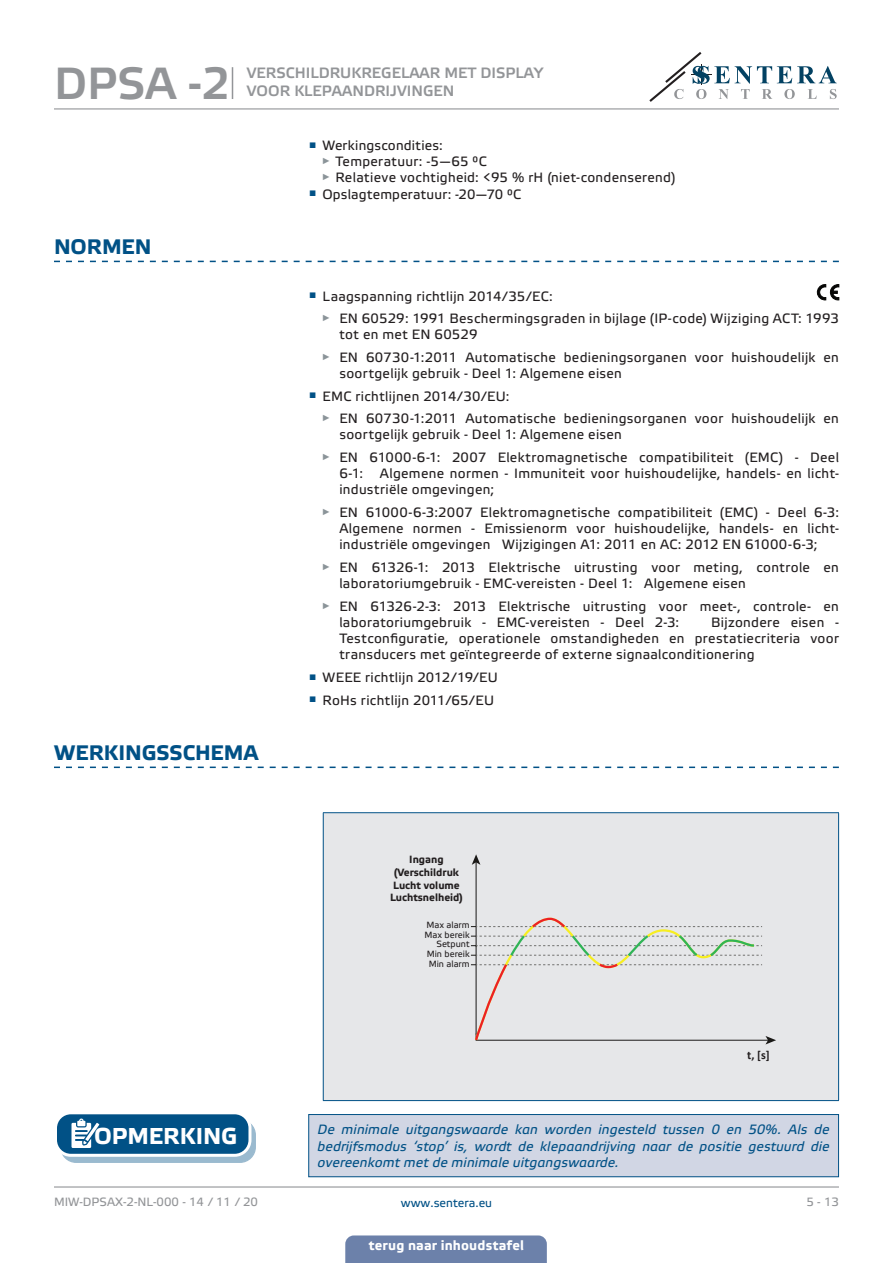
<style>
.page{position:relative;width:893px;height:1263px;background:#fff}
.page>*{position:absolute;margin:0;border:0;box-sizing:border-box;transform-origin:0 0}
.t1{font:45px "Etelka Medium Pro";color:#939598}
.t2{font:700 22.95px "Etelka Text Pro";letter-spacing:-.005em;color:#fff}
.t3{font:700 21px "Etelka Text Pro";color:#015186}
.t4{font:15px "Etelka Medium Pro";color:#939598}
.t5{font:13.5px/16.2px "Etelka Text Pro";letter-spacing:.025em;color:#231f20}
.attention{font:italic 13.5px/16.2px "Etelka Text Pro";letter-spacing:.01em;color:#015186;text-align:justify}
.t6{font:700 13.5px "Etelka Text Pro";letter-spacing:.01em;color:#fff}
.t7{font:12px "Etelka Text Pro";color:#939598}
.t8{font:12px "Etelka Text Pro";color:#015186}
.Body_text{font:700 12px "Calibri";color:#231f20}
.Body_text-2{font:700 10.5px "Etelka Text Pro";color:#231f20}
.Body_text-3{font:9px "Etelka Text Pro";color:#231f20}
</style>
<div class="page">
<hr style="left:54px;top:108px;width:785px;height:1px;background:#939598">
<hr style="left:54px;top:1186px;width:785px;height:1px;background:#939598">
<svg style="left:649px;top:52px;width:188px;height:50px"></svg>
<div style="left:345px;top:1235px;width:202px;height:28px;background:#6c81aa"></div>
<svg style="left:54px;top:261px;width:785px;height:1px"></svg>
<svg style="left:817px;top:284px;width:22px;height:16px"></svg>
<svg style="left:54px;top:766px;width:785px;height:2px"></svg>
<div style="left:323px;top:813px;width:516px;height:287px;background:#e6e7e9"></div>
<hr style="left:323px;top:812px;width:516px;height:1px;background:#015186">
<hr style="left:323px;top:813px;width:1px;height:287px;background:#015186">
<hr style="left:838px;top:813px;width:1px;height:287px;background:#015186">
<hr style="left:323px;top:1100px;width:516px;height:1px;background:#015186">
<svg style="left:472px;top:854px;width:8px;height:11px"></svg>
<svg style="left:471px;top:916px;width:305px;height:128px"></svg>
<div style="left:61px;top:1120px;width:194px;height:42px;background:#9abacf;border-radius:15px"></div>
<div style="left:60px;top:1119px;width:196px;height:44px;border:1px solid #015186;border-radius:15px"></div>
<div style="left:56px;top:1113px;width:194px;height:42px;background:#015186;border-radius:15px"></div>
<div style="left:54px;top:1111px;width:197px;height:46px;border:3px solid #fff;border-radius:15px"></div>
<svg style="left:71px;top:1118px;width:34px;height:38px"></svg>
<div style="left:309px;top:1114px;width:529px;height:63px;background:#d1d6e4"></div>
<div style="left:308px;top:1114px;width:531px;height:63px;border:1px solid #015186"></div>
<hr style="left:232px;top:67px;width:1px;height:32px;background:#939598">
<h1 class="t1" style="left:54px;top:59px;width:177px">DPSA -2</h1>
<p class="t3" style="left:54px;top:235px;width:99px">NORMEN</p>
<p class="t4" style="left:247px;top:65px;width:298px">VERSCHILDRUKREGELAAR MET DISPLAY</p>
<p class="t4" style="left:247px;top:83px;width:209px">VOOR KLEPAANDRIJVINGEN</p>
<p class="t5" style="left:309px;top:138px;width:135px"><sup>■</sup> Werkingscondities:</p>
<p class="t5" style="left:322px;top:154px;width:166px"><sup>►</sup> Temperatuur: -5—65 °C</p>
<p class="t5" style="left:322px;top:171px;width:355px"><sup>►</sup> Relatieve vochtigheid: &lt;95 % rH (niet-condenserend)</p>
<p class="t5" style="left:309px;top:187px;width:213px"><sup>■</sup> Opslagtemperatuur: -20—70 °C</p>
<p class="t5" style="left:309px;top:289px;width:245px"><sup>■</sup> Laagspanning richtlijn 2014/35/EC:</p>
<p class="t5" style="left:339px;top:311px;width:501px;text-indent:-17px"><sup>►</sup> EN 60529: 1991 Beschermingsgraden in bijlage (IP-code) Wijziging ACT: 1993 tot en met EN 60529</p>
<p class="t5" style="left:339px;top:350px;width:501px;text-indent:-17px"><sup>►</sup> EN 60730-1:2011 Automatische bedieningsorganen voor huishoudelijk en soortgelijk gebruik - Deel 1: Algemene eisen</p>
<p class="t5" style="left:309px;top:389px;width:202px"><sup>■</sup> EMC richtlijnen 2014/30/EU:</p>
<p class="t5" style="left:339px;top:411px;width:501px;text-indent:-17px"><sup>►</sup> EN 60730-1:2011 Automatische bedieningsorganen voor huishoudelijk en soortgelijk gebruik - Deel 1: Algemene eisen</p>
<p class="t5" style="left:339px;top:450px;width:501px;text-indent:-17px"><sup>►</sup> EN 61000-6-1: 2007 Elektromagnetische compatibiliteit (EMC) - Deel<br>6-1:</p>
<p class="t5" style="left:339px;top:466px;width:501px;text-indent:41px">Algemene normen - Immuniteit voor huishoudelijke, handels- en licht&shy;industriële omgevingen;</p>
<p class="t5" style="left:339px;top:505px;width:501px;text-align:justify;text-indent:-17px"><sup>►</sup> EN 61000-6-3:2007 Elektromagnetische compatibiliteit (EMC) - Deel 6-3:<br>Algemene normen - Emissienorm voor huishoudelijke, handels- en licht&shy;industriële omgevingen Wijzigingen A1: 2011 en AC: 2012 EN 61000-6-3;</p>
<p class="t5" style="left:339px;top:560px;width:501px;text-indent:-17px"><sup>►</sup> EN 61326-1: 2013 Elektrische uitrusting voor meting, controle en laboratoriumgebruik - EMC-vereisten - Deel 1: Algemene eisen</p>
<p class="t5" style="left:339px;top:599px;width:501px;text-indent:-17px"><sup>►</sup> EN 61326-2-3: 2013 Elektrische uitrusting voor meet-, controle- en laboratoriumgebruik - EMC-vereisten - Deel 2-3:</p>
<p class="t5" style="left:339px;top:615px;width:501px;text-align:justify;text-indent:372px">Bijzondere eisen - Testconfiguratie, operationele omstandigheden en prestatiecriteria voor transducers met geïntegreerde of externe signaalconditionering</p>
<p class="t5" style="left:309px;top:670px;width:190px"><sup>■</sup> WEEE richtlijn 2012/19/EU</p>
<p class="t5" style="left:309px;top:693px;width:186px"><sup>■</sup> RoHs richtlijn 2011/65/EU</p>
<p class="t3" style="left:54px;top:741px;width:206px">WERKINGSSCHEMA</p>
<p class="Body_text-2" style="left:409px;top:854px;width:36px">Ingang</p>
<p class="Body_text-2" style="left:394px;top:866px;width:67px">(Verschildruk</p>
<p class="Body_text-2" style="left:393px;top:879px;width:68px">Lucht volume</p>
<p class="Body_text-2" style="left:390px;top:892px;width:74px">Luchtsnelheid)</p>
<p class="Body_text-3" style="left:426px;top:920px;width:45px">Max alarm</p>
<p class="Body_text-3" style="left:424px;top:930px;width:47px">Max bereik</p>
<p class="Body_text-3" style="left:436px;top:939px;width:35px">Setpunt</p>
<p class="Body_text-3" style="left:427px;top:949px;width:44px">Min bereik</p>
<p class="Body_text-3" style="left:429px;top:959px;width:42px">Min alarm</p>
<p class="Body_text" style="left:747px;top:1046px;width:24px">t, [s]</p>
<p class="t2" style="left:94px;top:1123px;width:145px">OPMERKING</p>
<p class="attention" style="left:318px;top:1122px;width:514px">De minimale uitgangswaarde kan worden ingesteld tussen 0 en 50%. Als de bedrijfsmodus ‘stop’ is, wordt de klepaandrijving naar de positie gestuurd die overeenkomt met de minimale uitgangswaarde.</p>
<p class="t7" style="left:54px;top:1195px;width:205px">MIW-DPSAX-2-NL-000 - 14 / 11 / 20</p>
<p class="t8" style="left:401px;top:1196px;width:93px">www.sentera.eu</p>
<p class="t7" style="left:806px;top:1195px;width:34px">5 - 13</p>
<p class="t6" style="left:369px;top:1238px;width:157px">terug naar inhoudstafel</p>
</div>
